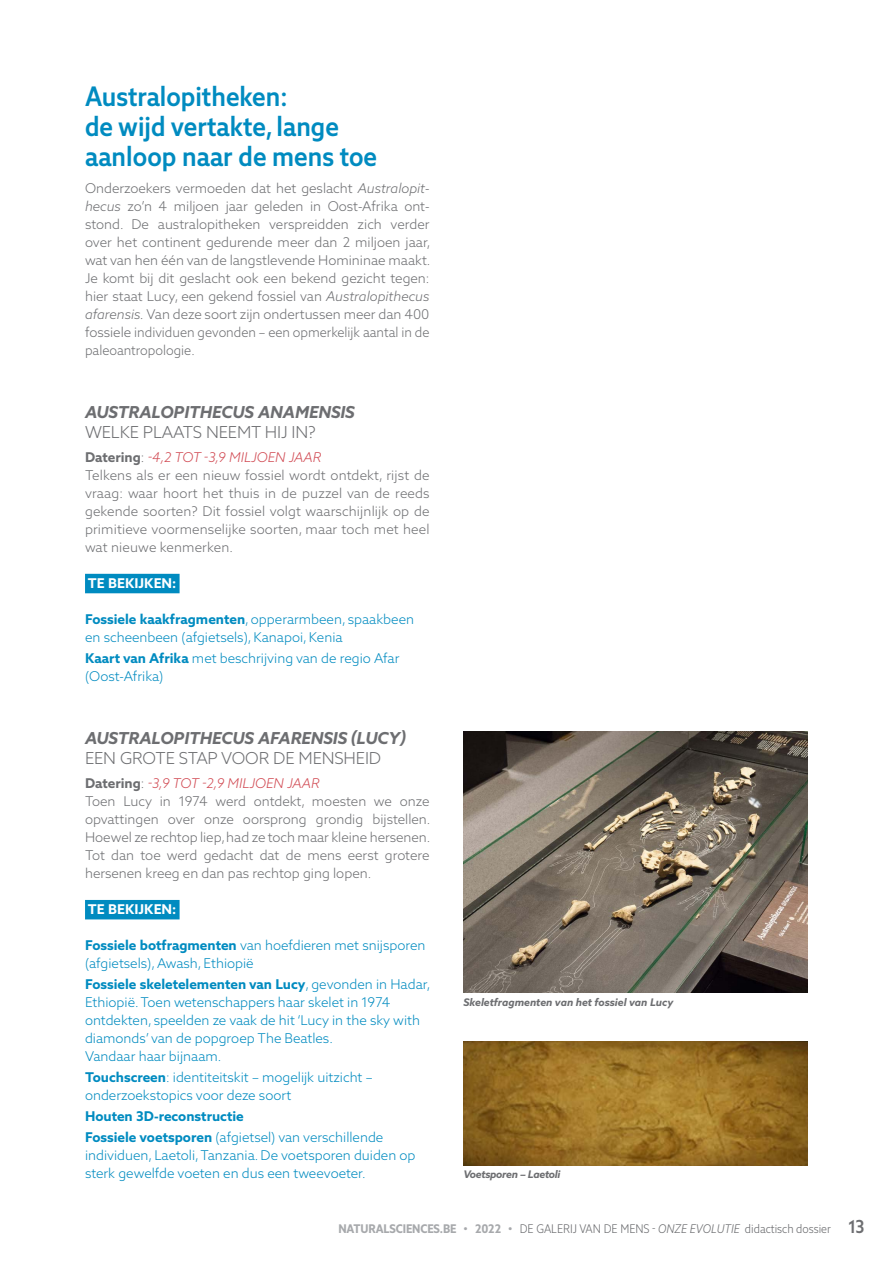
<style>
.page{position:relative;width:893px;height:1263px;background:#fff}
.page>*{position:absolute;margin:0;border:0;box-sizing:border-box;transform-origin:0 0}
.t1{font:500 27px/30px "Azo Sans 2 Narrow";color:#008bc0}
.t2{font:italic 700 16.5px "Azo Sans 2";letter-spacing:-.01em;color:#6d6e71}
.t3{font:300 16.5px "Azo Sans 2";letter-spacing:-.01em;color:#6d6e71}
.t4{font:300 13.5px/18px "Azo Sans 2";color:#6d6e71}
.t5{font:300 13.5px/18px "Azo Sans 2";color:#008bc0}
.t6{font:700 13.5px/21px "Azo Sans 2";color:#008bc0}
.t7{font:700 13.5px "Azo Sans 2";color:#fff}
.t8{font:300 12px "Azo Sans 2 Narrow";color:#6d6e71}
.t9{font:italic 700 10.5px "Azo Sans 2";color:#6d6e71}
.t10{font:italic 700 10.5px "Azo Sans 2";letter-spacing:-.025em;color:#6d6e71}
.s1{font-style:italic}
.s2{font-weight:700}
.s3{font-style:italic;color:#d14a53}
.s4{font-weight:300}
.s5{font-weight:700;color:#a7a9ac}
.s6{font-weight:500;font-size:18px}
</style>
<div class="page">
<div style="left:85px;top:574px;width:95px;height:19px;background:#008bc0"></div>
<div style="left:85px;top:900px;width:95px;height:19px;background:#008bc0"></div>
<img style="left:463px;top:1041px;width:345px;height:124px">
<img style="left:463px;top:731px;width:345px;height:261px">
<h1 class="t1" style="left:85px;top:81px;width:294px">Australopitheken:<br>de wijd vertakte, lange aanloop naar de mens toe</h1>
<p class="t4" style="left:85px;top:179px;width:347px;text-align:justify">Onderzoekers vermoeden dat het geslacht <span class="s1">Australopit&shy;hecus</span> zo’n 4 miljoen jaar geleden in Oost-Afrika ont&shy;stond. De australopitheken verspreidden zich verder over het continent gedurende meer dan 2 miljoen jaar, wat van hen één van de langstlevende Homininae maakt.<br>Je komt bij dit geslacht ook een bekend gezicht tegen: hier staat Lucy, een gekend fossiel van <span class="s1">Australopithecus afarensis.</span> Van deze soort zijn ondertussen meer dan 400 fossiele individuen gevonden – een opmerkelijk aantal in de paleoantropologie.</p>
<p class="t2" style="left:85px;top:402px;width:271px">AUSTRALOPITHECUS ANAMENSIS</p>
<p class="t3" style="left:85px;top:422px;width:232px">WELKE PLAATS NEEMT HIJ IN?</p>
<p class="t4" style="left:85px;top:448px;width:346px"><span class="s2">Datering</span>: <span class="s3">-4,2 TOT -3,9 MILJOEN JAAR<br></span>Telkens als er een nieuw fossiel wordt ontdekt, rijst de vraag: waar hoort het thuis in de puzzel van de reeds gekende soorten? Dit fossiel volgt waarschijnlijk op de primitieve voormenselijke soorten, maar toch met heel wat nieuwe kenmerken.</p>
<p class="t7" style="left:88px;top:575px;width:90px">TE BEKIJKEN:</p>
<p class="t5" style="left:85px;top:610px;width:330px"><span class="s2">Fossiele kaakfragmenten</span>, opperarmbeen, spaakbeen en scheenbeen (afgietsels), Kanapoi, Kenia</p>
<p class="t5" style="left:85px;top:649px;width:316px"><span class="s2">Kaart van Afrika</span> met beschrijving van de regio Afar (Oost-Afrika)</p>
<p class="t2" style="left:85px;top:728px;width:322px">AUSTRALOPITHECUS AFARENSIS (LUCY)</p>
<p class="t3" style="left:85px;top:748px;width:298px">EEN GROTE STAP VOOR DE MENSHEID</p>
<p class="t4" style="left:85px;top:774px;width:347px"><span class="s2">Datering</span>: <span class="s3">-3,9 TOT -2,9 MILJOEN JAAR<br></span>Toen Lucy in 1974 werd ontdekt, moesten we onze opvattingen over onze oorsprong grondig bijstellen.<br>Hoewel ze rechtop liep, had ze toch maar kleine hersenen.<br>Tot dan toe werd gedacht dat de mens eerst grotere hersenen kreeg en dan pas rechtop ging lopen.</p>
<p class="t7" style="left:88px;top:901px;width:90px">TE BEKIJKEN:</p>
<p class="t5" style="left:85px;top:936px;width:342px"><span class="s2">Fossiele botfragmenten</span> van hoefdieren met snijsporen (afgietsels), Awash, Ethiopië</p>
<p class="t5" style="left:85px;top:975px;width:347px"><span class="s2">Fossiele skeletelementen van Lucy</span>, gevonden in Hadar, Ethiopië. Toen wetenschappers haar skelet in 1974 ontdekten, speelden ze vaak de hit ‘Lucy in the sky with diamonds’ van de popgroep The Beatles.<br>Vandaar haar bijnaam.</p>
<p class="t5" style="left:85px;top:1068px;width:289px"><span class="s2">Touchscreen</span>: identiteitskit – mogelijk uitzicht – onderzoekstopics voor deze soort</p>
<p class="t6" style="left:85px;top:1106px;width:300px">Houten 3D-reconstructie<br>Fossiele voetsporen <span class="s4">(afgietsel) van verschillende</span></p>
<p class="t5" style="left:85px;top:1146px;width:332px">individuen, Laetoli, Tanzania. De voetsporen duiden op sterk gewelfde voeten en dus een tweevoeter.</p>
<p class="t9" style="left:463px;top:996px;width:211px">Skeletfragmenten van het fossiel van Lucy</p>
<p class="t10" style="left:463px;top:1168px;width:98px">Voetsporen – Laetoli</p>
<p class="t8" style="left:338px;top:1222px;width:528px"><span class="s5">NATURALSCIENCES.BE • 2022 •</span> DE GALERIJ VAN DE MENS - <span class="s1">ONZE EVOLUTIE</span> didactisch dossier <span class="s6">13</span></p>
</div>
